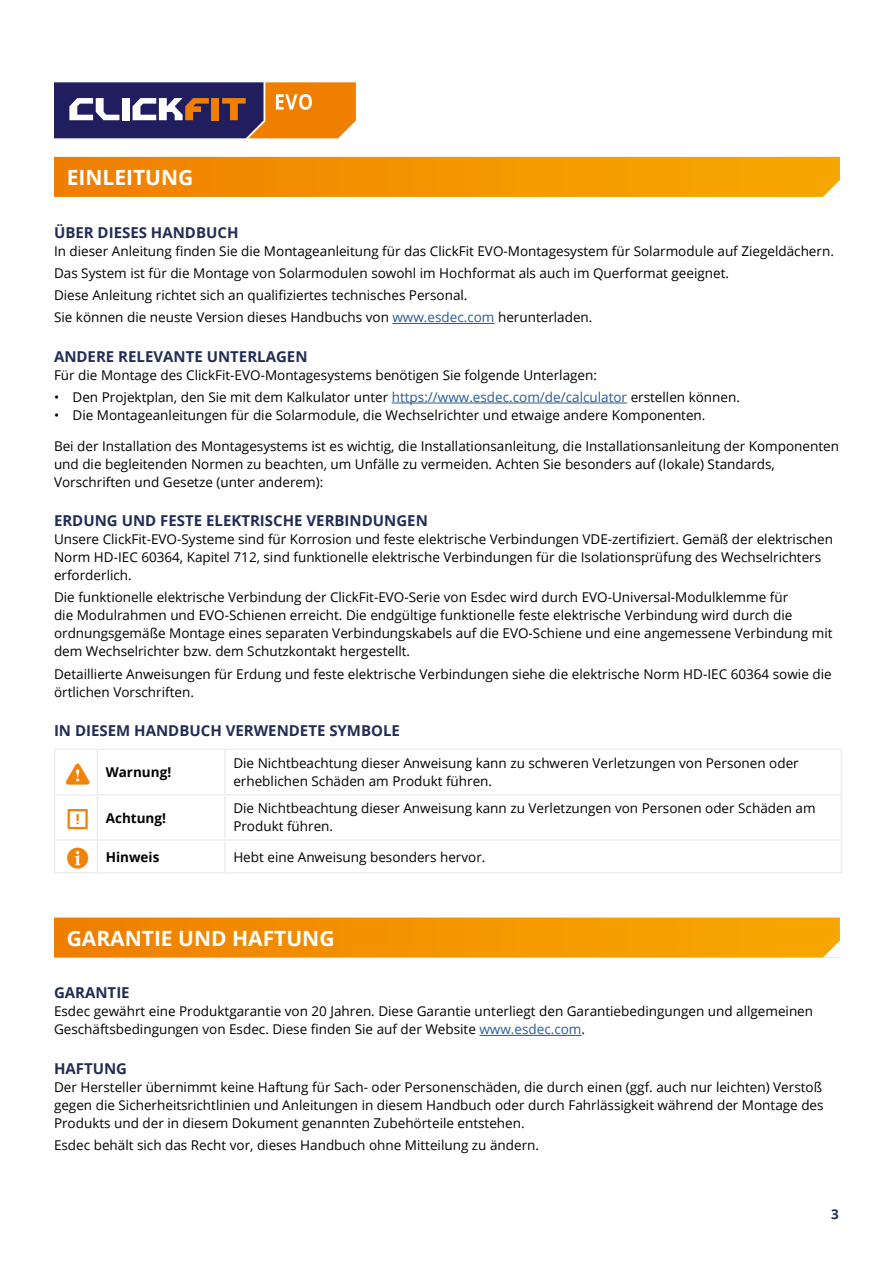
<style>
.page{position:relative;width:893px;height:1263px;background:#fff}
.page>*{position:absolute;margin:0;border:0;box-sizing:border-box;transform-origin:0 0}
.t1{font:700 21px "Open Sans";color:#fff}
.t2{font:700 15px "Open Sans";color:#222d57}
.t3{font:13.5px/18px "Open Sans";color:#000}
.t4{font:700 13.5px "Open Sans";color:#000}
.t5{font:700 13.5px "Open Sans";color:#222d57}
.s1{color:#275b9b}
.s2{color:#ef8309}
</style>
<div class="page">
<hr style="left:392px;top:323px;width:102px;height:1px;background:#275b9b">
<hr style="left:392px;top:403px;width:235px;height:1px;background:#275b9b">
<svg style="left:54px;top:82px;width:302px;height:56px;background:#7e5853"></svg>
<svg style="left:54px;top:156px;width:787px;height:42px;background:#f4990d"></svg>
<hr style="left:54px;top:748px;width:43px;height:2px;background:#f0edef">
<hr style="left:54px;top:750px;width:2px;height:44px;background:#f0edef">
<hr style="left:97px;top:748px;width:128px;height:2px;background:#f0edef">
<hr style="left:97px;top:750px;width:1px;height:44px;background:#f0edef">
<hr style="left:225px;top:748px;width:617px;height:2px;background:#f0edef">
<hr style="left:224px;top:750px;width:2px;height:44px;background:#f0edef">
<hr style="left:841px;top:750px;width:1px;height:44px;background:#f0edef">
<hr style="left:54px;top:794px;width:43px;height:1px;background:#f0edef">
<hr style="left:54px;top:795px;width:2px;height:44px;background:#f0edef">
<hr style="left:97px;top:794px;width:128px;height:1px;background:#f0edef">
<hr style="left:97px;top:795px;width:1px;height:44px;background:#f0edef">
<hr style="left:225px;top:794px;width:617px;height:1px;background:#f0edef">
<hr style="left:224px;top:795px;width:2px;height:44px;background:#f0edef">
<hr style="left:841px;top:795px;width:1px;height:44px;background:#f0edef">
<hr style="left:54px;top:839px;width:43px;height:2px;background:#f0edef">
<hr style="left:54px;top:841px;width:2px;height:31px;background:#f0edef">
<hr style="left:97px;top:839px;width:128px;height:2px;background:#f0edef">
<hr style="left:97px;top:841px;width:1px;height:31px;background:#f0edef">
<hr style="left:225px;top:839px;width:617px;height:2px;background:#f0edef">
<hr style="left:224px;top:841px;width:2px;height:31px;background:#f0edef">
<hr style="left:841px;top:841px;width:1px;height:31px;background:#f0edef">
<hr style="left:54px;top:872px;width:43px;height:1px;background:#f0edef">
<hr style="left:97px;top:872px;width:128px;height:1px;background:#f0edef">
<hr style="left:225px;top:872px;width:617px;height:1px;background:#f0edef">
<svg style="left:54px;top:916px;width:787px;height:43px;background:#f49c12"></svg>
<hr style="left:479px;top:1035px;width:102px;height:1px;background:#275b9b">
<h1 class="t1" style="left:67px;top:162px;width:128px">EINLEITUNG</h1>
<p class="t2" style="left:54px;top:222px;width:186px">ÜBER DIESES HANDBUCH</p>
<p class="t3" style="left:54px;top:239px;width:781px;line-height:22.2px">In dieser Anleitung finden Sie die Montageanleitung für das ClickFit EVO-Montagesystem für Solarmodule auf Ziegeldächern.<br>Das System ist für die Montage von Solarmodulen sowohl im Hochformat als auch im Querformat geeignet.<br>Diese Anleitung richtet sich an qualifiziertes technisches Personal.<br>Sie können die neuste Version dieses Handbuchs von <span class="s1">www.esdec.com</span> herunterladen.</p>
<p class="t2" style="left:54px;top:346px;width:255px">ANDERE RELEVANTE UNTERLAGEN</p>
<p class="t3" style="left:54px;top:365px;width:545px">Für die Montage des ClickFit-EVO-Montagesystems benötigen Sie folgende Unterlagen:</p>
<p class="t3" style="left:54px;top:388px;width:687px">• Den Projektplan, den Sie mit dem Kalkulator unter <span class="s1">https://www.esdec.com/de/calculator</span> erstellen können.</p>
<p class="t3" style="left:54px;top:406px;width:653px">• Die Montageanleitungen für die Solarmodule, die Wechselrichter und etwaige andere Komponenten.</p>
<p class="t3" style="left:54px;top:436px;width:786px">Bei der Installation des Montagesystems ist es wichtig, die Installationsanleitung, die Installationsanleitung der Komponenten und die begleitenden Normen zu beachten, um Unfälle zu vermeiden. Achten Sie besonders auf (lokale) Standards,<br>Vorschriften und Gesetze (unter anderem):</p>
<p class="t2" style="left:54px;top:510px;width:375px">ERDUNG UND FESTE ELEKTRISCHE VERBINDUNGEN</p>
<p class="t3" style="left:54px;top:530px;width:781px">Unsere ClickFit-EVO-Systeme sind für Korrosion und feste elektrische Verbindungen VDE-zertifiziert. Gemäß der elektrischen<br>Norm HD-IEC 60364, Kapitel 712, sind funktionelle elektrische Verbindungen für die Isolationsprüfung des Wechselrichters erforderlich.</p>
<p class="t3" style="left:54px;top:588px;width:780px">Die funktionelle elektrische Verbindung der ClickFit-EVO-Serie von Esdec wird durch EVO-Universal-Modulklemme für<br>die Modulrahmen und EVO-Schienen erreicht. Die endgültige funktionelle feste elektrische Verbindung wird durch die ordnungsgemäße Montage eines separaten Verbindungskabels auf die EVO-Schiene und eine angemessene Verbindung mit dem Wechselrichter bzw. dem Schutzkontakt hergestellt.</p>
<p class="t3" style="left:54px;top:664px;width:779px">Detaillierte Anweisungen für Erdung und feste elektrische Verbindungen siehe die elektrische Norm HD-IEC 60364 sowie die örtlichen Vorschriften.</p>
<p class="t2" style="left:54px;top:720px;width:348px">IN DIESEM HANDBUCH VERWENDETE SYMBOLE</p>
<p class="t4" style="left:106px;top:763px;width:67px">Warnung!</p>
<p class="t3" style="left:233px;top:754px;width:567px">Die Nichtbeachtung dieser Anweisung kann zu schweren Verletzungen von Personen oder erheblichen Schäden am Produkt führen.</p>
<p class="t4" style="left:66px;top:808px;width:101px"><span class="s2">✓</span> Achtung!</p>
<p class="t3" style="left:233px;top:799px;width:584px">Die Nichtbeachtung dieser Anweisung kann zu Verletzungen von Personen oder Schäden am<br>Produkt führen.</p>
<p class="t4" style="left:66px;top:847px;width:95px"><span class="s2">✔</span> Hinweis</p>
<p class="t3" style="left:233px;top:847px;width:254px">Hebt eine Anweisung besonders hervor.</p>
<h1 class="t1" style="left:67px;top:923px;width:269px">GARANTIE UND HAFTUNG</h1>
<p class="t2" style="left:54px;top:982px;width:77px">GARANTIE</p>
<p class="t3" style="left:54px;top:1002px;width:761px">Esdec gewährt eine Produktgarantie von 20 Jahren. Diese Garantie unterliegt den Garantiebedingungen und allgemeinen<br>Geschäftsbedingungen von Esdec. Diese finden Sie auf der Website <span class="s1">www.esdec.com</span>.</p>
<p class="t2" style="left:54px;top:1057px;width:75px">HAFTUNG</p>
<p class="t3" style="left:54px;top:1077px;width:771px;text-align:justify">Der Hersteller übernimmt keine Haftung für Sach- oder Personenschäden, die durch einen (ggf. auch nur leichten) Verstoß gegen die Sicherheitsrichtlinien und Anleitungen in diesem Handbuch oder durch Fahrlässigkeit während der Montage des Produkts und der in diesem Dokument genannten Zubehörteile entstehen.</p>
<p class="t3" style="left:54px;top:1136px;width:487px">Esdec behält sich das Recht vor, dieses Handbuch ohne Mitteilung zu ändern.</p>
<p class="t5" style="left:831px;top:1205px;width:9px">3</p>
</div>
